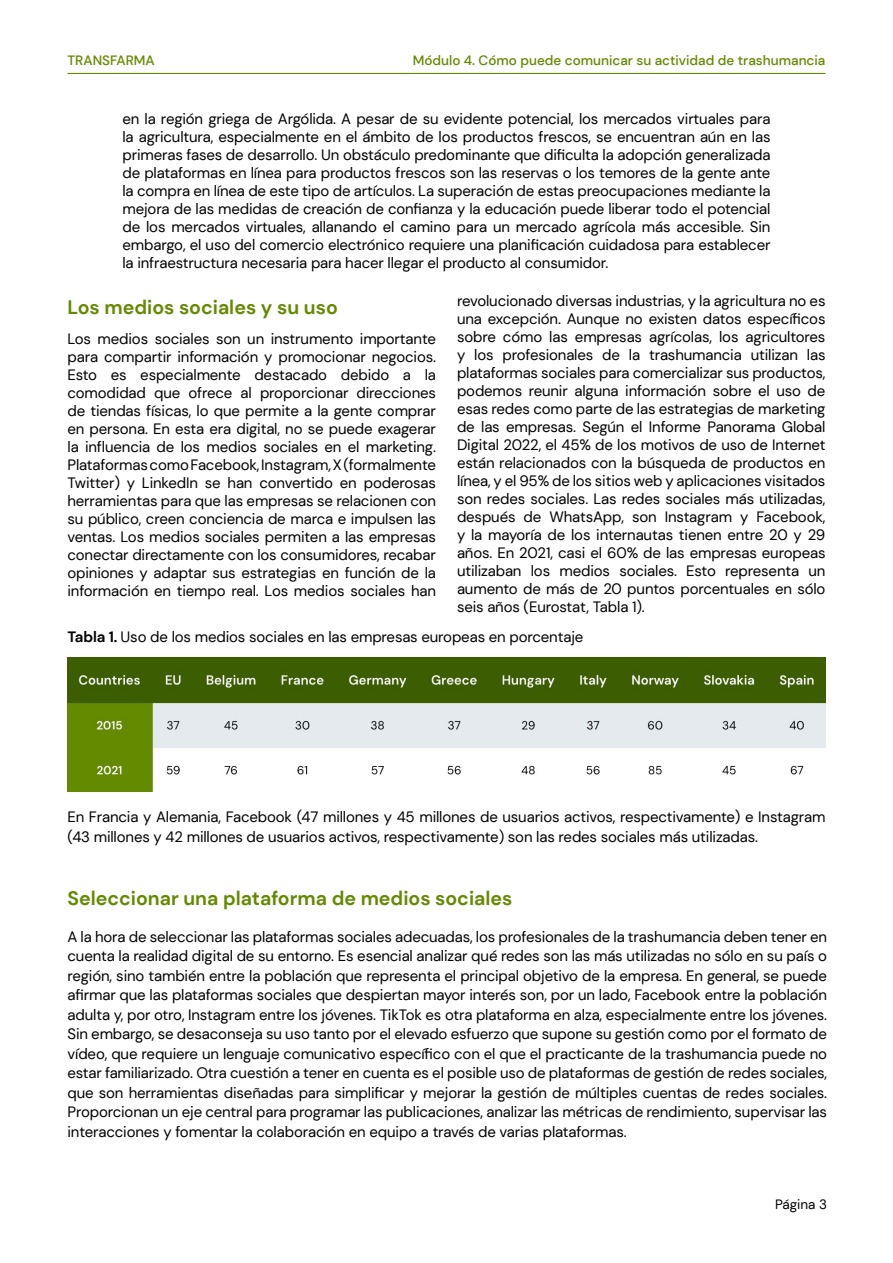
<style>
.page{position:relative;width:893px;height:1263px;background:#fff}
.page>*{position:absolute;margin:0;border:0;box-sizing:border-box;transform-origin:0 0}
.t1{font:700 19.5px "DM Sans";color:#648a00}
.t2{font:15px/18px "DM Sans";letter-spacing:-.01em;color:#000;text-align:justify}
.t3{font:500 13.5px "DM Sans";color:#648a00}
.t4{font:13.5px "DM Sans";color:#000}
.s1{font-weight:700}
</style>
<div class="page">
<hr style="left:68px;top:73px;width:757px;height:1px;background:#648a00">
<img style="left:68px;top:658px;width:757px;height:134px">
<p class="t3" style="left:67px;top:52px;width:89px">TRANSFARMA</p>
<p class="t3" style="left:413px;top:52px;width:414px">Módulo 4. Cómo puede comunicar su actividad de trashumancia</p>
<p class="t2" style="left:122px;top:110px;width:650px">en la región griega de Argólida. A pesar de su evidente potencial, los mercados virtuales para la agricultura, especialmente en el ámbito de los productos frescos, se encuentran aún en las primeras fases de desarrollo. Un obstáculo predominante que dificulta la adopción generalizada de plataformas en línea para productos frescos son las reservas o los temores de la gente ante la compra en línea de este tipo de artículos. La superación de estas preocupaciones mediante la mejora de las medidas de creación de confianza y la educación puede liberar todo el potencial de los mercados virtuales, allanando el camino para un mercado agrícola más accesible. Sin embargo, el uso del comercio electrónico requiere una planificación cuidadosa para establecer la infraestructura necesaria para hacer llegar el producto al consumidor.</p>
<h1 class="t1" style="left:68px;top:295px;width:272px">Los medios sociales y su uso</h1>
<p class="t2" style="left:457px;top:291px;width:370px">revolucionado diversas industrias, y la agricultura no es una excepción. Aunque no existen datos específicos sobre cómo las empresas agrícolas, los agricultores y los profesionales de la trashumancia utilizan las plataformas sociales para comercializar sus productos, podemos reunir alguna información sobre el uso de esas redes como parte de las estrategias de marketing de las empresas. Según el Informe Panorama Global Digital 2022, el 45% de los motivos de uso de Internet están relacionados con la búsqueda de productos en línea, y el 95% de los sitios web y aplicaciones visitados son redes sociales. Las redes sociales más utilizadas, después de WhatsApp, son Instagram y Facebook, y la mayoría de los internautas tienen entre 20 y 29 años. En 2021, casi el 60% de las empresas europeas utilizaban los medios sociales. Esto representa un aumento de más de 20 puntos porcentuales en sólo seis años (Eurostat, Tabla 1).</p>
<p class="t2" style="left:68px;top:628px;width:517px"><span class="s1">Tabla 1.</span> Uso de los medios sociales en las empresas europeas en porcentaje</p>
<p class="t2" style="left:68px;top:329px;width:370px">Los medios sociales son un instrumento importante para compartir información y promocionar negocios.<br>Esto es especialmente destacado debido a la comodidad que ofrece al proporcionar direcciones de tiendas físicas, lo que permite a la gente comprar en persona. En esta era digital, no se puede exagerar la influencia de los medios sociales en el marketing.<br>Plataformas como Facebook, Instagram, X (formalmente Twitter) y LinkedIn se han convertido en poderosas herramientas para que las empresas se relacionen con su público, creen conciencia de marca e impulsen las ventas. Los medios sociales permiten a las empresas conectar directamente con los consumidores, recabar opiniones y adaptar sus estrategias en función de la información en tiempo real. Los medios sociales han</p>
<p class="t2" style="left:68px;top:807px;width:759px;line-height:19.5px">En Francia y Alemania, Facebook (47 millones y 45 millones de usuarios activos, respectivamente) e Instagram (43 millones y 42 millones de usuarios activos, respectivamente) son las redes sociales más utilizadas.</p>
<h1 class="t1" style="left:68px;top:886px;width:446px">Seleccionar una plataforma de medios sociales</h1>
<p class="t2" style="left:68px;top:927px;width:761px;line-height:19.5px">A la hora de seleccionar las plataformas sociales adecuadas, los profesionales de la trashumancia deben tener en cuenta la realidad digital de su entorno. Es esencial analizar qué redes son las más utilizadas no sólo en su país o región, sino también entre la población que representa el principal objetivo de la empresa. En general, se puede afirmar que las plataformas sociales que despiertan mayor interés son, por un lado, Facebook entre la población adulta y, por otro, Instagram entre los jóvenes. TikTok es otra plataforma en alza, especialmente entre los jóvenes.<br>Sin embargo, se desaconseja su uso tanto por el elevado esfuerzo que supone su gestión como por el formato de vídeo, que requiere un lenguaje comunicativo específico con el que el practicante de la trashumancia puede no estar familiarizado. Otra cuestión a tener en cuenta es el posible uso de plataformas de gestión de redes sociales, que son herramientas diseñadas para simplificar y mejorar la gestión de múltiples cuentas de redes sociales.<br>Proporcionan un eje central para programar las publicaciones, analizar las métricas de rendimiento, supervisar las interacciones y fomentar la colaboración en equipo a través de varias plataformas.</p>
<p class="t4" style="left:775px;top:1196px;width:54px">Página 3</p>
</div>
